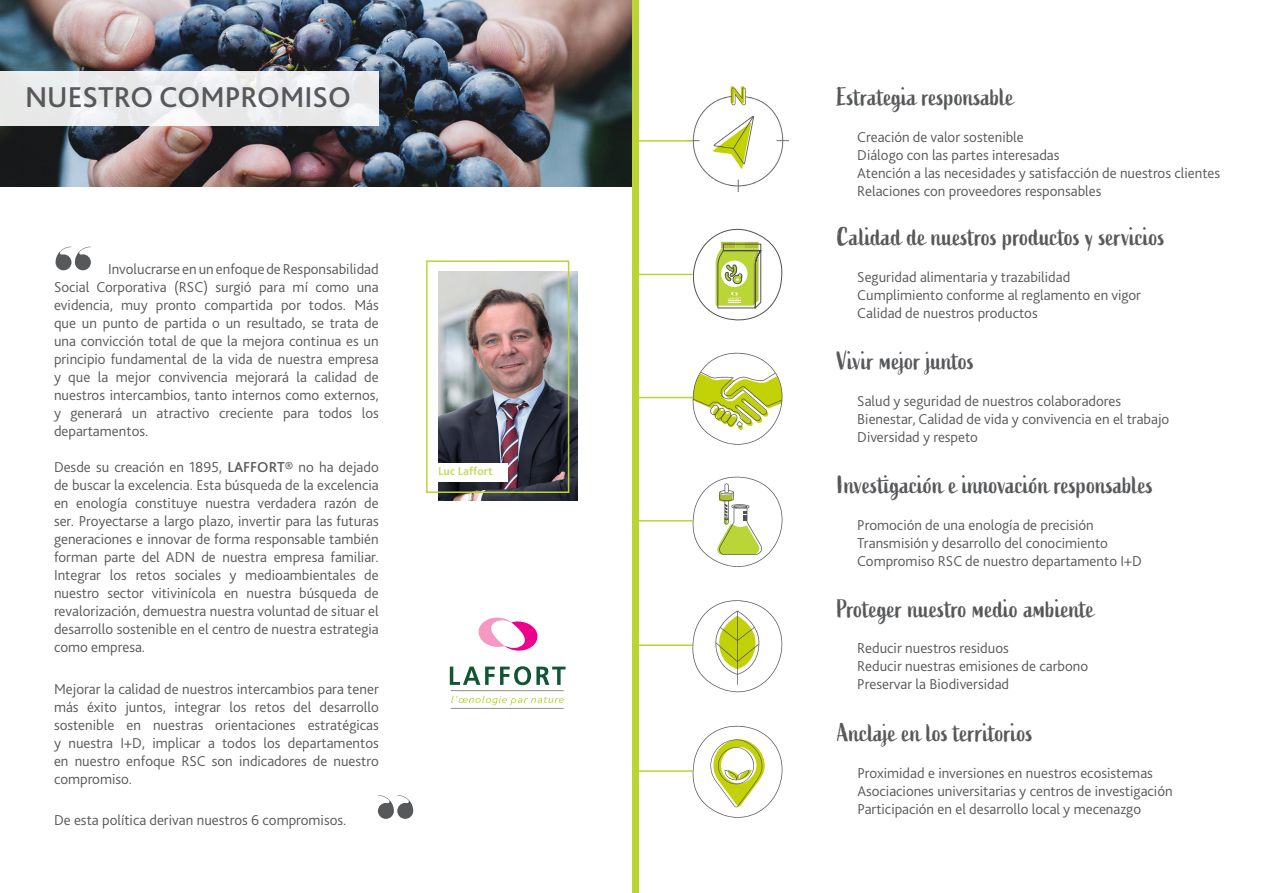
<style>
.page{position:relative;width:1263px;height:893px;background:#fff}
.page>*{position:absolute;margin:0;border:0;box-sizing:border-box;transform-origin:0 0}
.t1{font:62.55px "Kate Display";color:#57585a}
.t2{font:500 30px "Bliss 2";color:#57585a}
.t3{font:25.5px "Active";color:#57585a}
.t4{font:300 15px/18px "Bliss 2";color:#57585a;text-align:justify}
.t5{font:700 12px "Bliss 2";color:#c7db5c}
.s1{font-weight:500}
</style>
<div class="page">
<img style="left:0;top:0;width:632px;height:186px">
<svg style="left:0;top:71px;width:379px;height:54px;fill:#e9eaec"></svg>
<img style="left:438px;top:271px;width:139px;height:230px">
<div style="left:423px;top:463px;width:85px;height:18px;background:#fff"></div>
<div style="left:426px;top:260px;width:143px;height:233px;border:2px solid #bad432"></div>
<img style="left:692px;top:87px;width:96px;height:104px">
<svg style="left:692px;top:476px;width:91px;height:91px"></svg>
<hr style="left:638px;top:274px;width:55px;height:1px;background:#bad432">
<hr style="left:637px;top:397px;width:56px;height:1px;background:#bad432">
<hr style="left:639px;top:520px;width:54px;height:2px;background:#bad432">
<hr style="left:638px;top:644px;width:55px;height:2px;background:#bad432">
<hr style="left:638px;top:770px;width:55px;height:2px;background:#bad432">
<svg style="left:478px;top:618px;width:60px;height:33px"></svg>
<svg style="left:450px;top:666px;width:116px;height:19px"></svg>
<svg style="left:451px;top:696px;width:113px;height:9px"></svg>
<hr style="left:451px;top:690px;width:113px;height:1px;background:#8e9092">
<hr style="left:451px;top:708px;width:113px;height:1px;background:#8e9092">
<div style="left:632px;top:0;width:7px;height:893px;background:#bad432"></div>
<svg style="left:687px;top:725px;width:96px;height:93px"></svg>
<svg style="left:686px;top:600px;width:97px;height:93px"></svg>
<svg style="left:687px;top:352px;width:96px;height:93px"></svg>
<svg style="left:693px;top:229px;width:89px;height:91px"></svg>
<hr style="left:638px;top:140px;width:55px;height:2px;background:#bad432">
<p class="t2" style="left:25px;top:78px;width:327px">NUESTRO COMPROMISO</p>
<p class="t1" style="left:54px;top:251px;width:40px">«</p>
<p class="t4" style="left:54px;top:260px;width:326px;text-indent:54px">Involucrarse en un enfoque de Responsabilidad Social Corporativa (RSC) surgió para mí como una evidencia, muy pronto compartida por todos. Más que un punto de partida o un resultado, se trata de una convicción total de que la mejora continua es un principio fundamental de la vida de nuestra empresa y que la mejor convivencia mejorará la calidad de nuestros intercambios, tanto internos como externos, y generará un atractivo creciente para todos los departamentos.</p>
<p class="t4" style="left:54px;top:458px;width:326px">Desde su creación en 1895, <span class="s1">LAFFORT®</span> no ha dejado de buscar la excelencia. Esta búsqueda de la excelencia en enología constituye nuestra verdadera razón de ser. Proyectarse a largo plazo, invertir para las futuras generaciones e innovar de forma responsable también forman parte del ADN de nuestra empresa familiar.<br>Integrar los retos sociales y medioambientales de nuestro sector vitivinícola en nuestra búsqueda de revalorización, demuestra nuestra voluntad de situar el desarrollo sostenible en el centro de nuestra estrategia como empresa.</p>
<p class="t4" style="left:54px;top:679px;width:326px">Mejorar la calidad de nuestros intercambios para tener más éxito juntos, integrar los retos del desarrollo sostenible en nuestras orientaciones estratégicas y nuestra I+D, implicar a todos los departamentos en nuestro enfoque RSC son indicadores de nuestro compromiso.</p>
<p class="t4" style="left:54px;top:811px;width:294px">De esta política derivan nuestros 6 compromisos.</p>
<p class="t5" style="left:438px;top:464px;width:56px">Luc Laffort</p>
<p class="t3" style="left:837px;top:82px;width:179px">Estrategia responsable</p>
<p class="t4" style="left:857px;top:127px;width:168px">Creación de valor sostenible</p>
<p class="t4" style="left:857px;top:145px;width:204px">Diálogo con las partes interesadas</p>
<p class="t4" style="left:857px;top:163px;width:364px">Atención a las necesidades y satisfacción de nuestros clientes</p>
<p class="t4" style="left:857px;top:181px;width:246px">Relaciones con proveedores responsables</p>
<p class="t3" style="left:837px;top:222px;width:329px">Calidad de nuestros productos y servicios</p>
<p class="t4" style="left:857px;top:268px;width:215px">Seguridad alimentaria y trazabilidad</p>
<p class="t4" style="left:857px;top:286px;width:285px">Cumplimiento conforme al reglamento en vigor</p>
<p class="t4" style="left:857px;top:304px;width:182px">Calidad de nuestros productos</p>
<p class="t3" style="left:837px;top:346px;width:139px">Vivir mejor juntos</p>
<p class="t4" style="left:857px;top:392px;width:265px">Salud y seguridad de nuestros colaboradores</p>
<p class="t4" style="left:857px;top:410px;width:313px">Bienestar, Calidad de vida y convivencia en el trabajo</p>
<p class="t4" style="left:857px;top:428px;width:122px">Diversidad y respeto</p>
<p class="t3" style="left:837px;top:470px;width:318px">Investigación e innovación responsables</p>
<p class="t4" style="left:857px;top:515px;width:238px">Promoción de una enología de precisión</p>
<p class="t4" style="left:857px;top:533px;width:252px">Transmisión y desarrollo del conocimiento</p>
<p class="t4" style="left:857px;top:551px;width:286px">Compromiso RSC de nuestro departamento I+D</p>
<p class="t3" style="left:837px;top:594px;width:259px">Proteger nuestro medio ambiente</p>
<p class="t4" style="left:857px;top:639px;width:232px">Reducir nuestros residuos<br>Reducir nuestras emisiones de carbono</p>
<p class="t4" style="left:857px;top:675px;width:153px">Preservar la Biodiversidad</p>
<p class="t3" style="left:837px;top:718px;width:197px">Anclaje en los territorios</p>
<p class="t4" style="left:857px;top:763px;width:297px">Proximidad e inversiones en nuestros ecosistemas</p>
<p class="t4" style="left:857px;top:781px;width:317px">Asociaciones universitarias y centros de investigación<br>Participación en el desarrollo local y mecenazgo</p>
</div>
